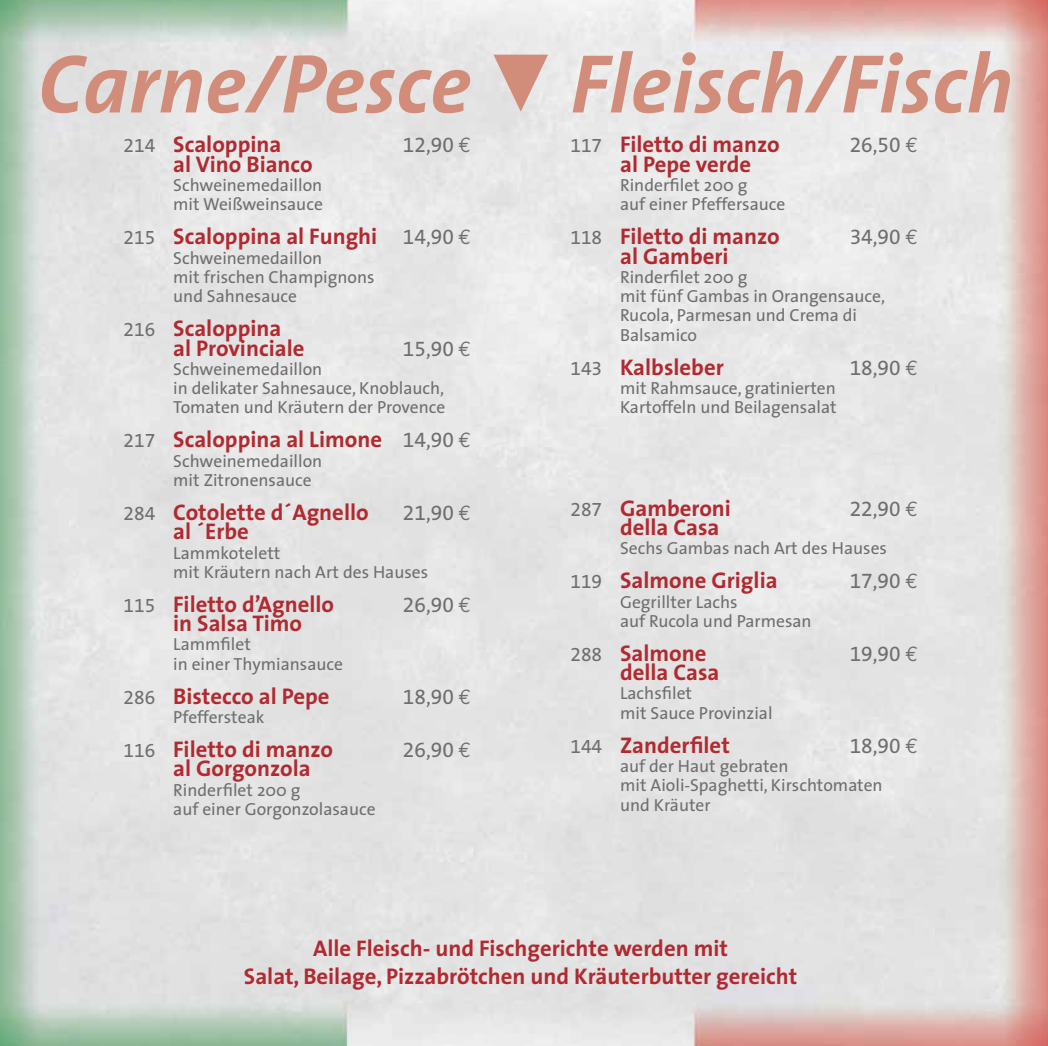
<style>
.page{position:relative;width:1048px;height:1046px;background:#fff}
.page>*{position:absolute;margin:0;border:0;box-sizing:border-box;transform-origin:0 0}
.t1{font:italic 700 84px "The Sans";color:#d18d7a}
.t2{font:700 22.75px/19.2px "The Sans";color:#b02a30}
.t3{font:21px "The Sans Expert";color:#6d6e70}
.t4{font:17.5px/19.2px "The Sans";color:#6d6e70}
.s1{font-family:"The Sans Expert";font-weight:400;font-size:19.25px;color:#6d6e70}
.s2{font-family:"Euro Mono"}
.s3{font-family:"The Sans Expert";font-weight:400;font-size:21px;color:#6d6e70}
.s4{font-family:"Euro Mono";font-weight:400;font-size:21px;color:#6d6e70}
</style>
<div class="page">
<img style="left:0;top:0;width:1047px;height:1046px">
<svg style="left:493px;top:55px;width:55px;height:57px;background:#dbb9b0"></svg>
<h1 class="t1" style="left:38px;top:34px;width:976px">Carne/Pesce Fleisch/Fisch</h1>
<h2 class="t2" style="left:124px;top:137px;width:159px"><span class="s1">214</span> Scaloppina</h2>
<p class="t3" style="left:403px;top:138px;width:70px">12,90 <span class="s2">€</span></p>
<h2 class="t2" style="left:173px;top:156px;width:141px">al Vino Bianco</h2>
<p class="t4" style="left:173px;top:177px;width:151px">Schweinemedaillon mit Weißweinsauce</p>
<h2 class="t2" style="left:124px;top:228px;width:349px"><span class="s1">215</span> Scaloppina al Funghi <span class="s3">14,90</span> <span class="s4">€</span></h2>
<p class="t4" style="left:173px;top:250px;width:203px">Schweinemedaillon<br>mit frischen Champignons und Sahnesauce</p>
<h2 class="t2" style="left:173px;top:320px;width:133px;text-indent:-50px"><span class="s1">216</span> Scaloppina al Provinciale</h2>
<p class="t3" style="left:403px;top:341px;width:70px">15,90 <span class="s2">€</span></p>
<p class="t4" style="left:173px;top:361px;width:273px">Schweinemedaillon<br>in delikater Sahnesauce, Knoblauch,<br>Tomaten und Kräutern der Provence</p>
<h2 class="t2" style="left:124px;top:431px;width:349px"><span class="s1">217</span> Scaloppina al Limone <span class="s3">14,90</span> <span class="s4">€</span></h2>
<p class="t4" style="left:173px;top:453px;width:150px">Schweinemedaillon mit Zitronensauce</p>
<h2 class="t2" style="left:124px;top:504px;width:246px"><span class="s1">284</span> Cotolette d´Agnello</h2>
<p class="t3" style="left:403px;top:506px;width:70px">21,90 <span class="s2">€</span></p>
<h2 class="t2" style="left:173px;top:523px;width:77px">al ´Erbe</h2>
<p class="t4" style="left:173px;top:545px;width:256px">Lammkotelett<br>mit Kräutern nach Art des Hauses</p>
<h2 class="t2" style="left:124px;top:596px;width:212px"><span class="s1">115</span> Filetto d’Agnello</h2>
<p class="t3" style="left:403px;top:597px;width:70px">26,90 <span class="s2">€</span></p>
<h2 class="t2" style="left:173px;top:615px;width:130px">in Salsa Timo</h2>
<p class="t4" style="left:173px;top:636px;width:171px">Lammfilet<br>in einer Thymiansauce</p>
<h2 class="t2" style="left:124px;top:688px;width:207px"><span class="s1">286</span> Bistecco al Pepe</h2>
<p class="t3" style="left:403px;top:689px;width:70px">18,90 <span class="s2">€</span></p>
<p class="t4" style="left:173px;top:709px;width:93px">Pfeffersteak</p>
<h2 class="t2" style="left:124px;top:741px;width:211px"><span class="s1">116</span> Filetto di manzo</h2>
<p class="t3" style="left:403px;top:743px;width:70px">26,90 <span class="s2">€</span></p>
<h2 class="t2" style="left:173px;top:760px;width:139px">al Gorgonzola</h2>
<p class="t4" style="left:173px;top:782px;width:204px">Rinderfilet 200 g<br>auf einer Gorgonzolasauce</p>
<h2 class="t2" style="left:570px;top:137px;width:211px"><span class="s1">117</span> Filetto di manzo</h2>
<p class="t3" style="left:849px;top:138px;width:70px">26,50 <span class="s2">€</span></p>
<h2 class="t2" style="left:620px;top:156px;width:132px">al Pepe verde</h2>
<p class="t4" style="left:620px;top:177px;width:167px">Rinderfilet 200 g<br>auf einer Pfeffersauce</p>
<h2 class="t2" style="left:570px;top:228px;width:211px"><span class="s1">118</span> Filetto di manzo</h2>
<p class="t3" style="left:849px;top:230px;width:70px">34,90 <span class="s2">€</span></p>
<h2 class="t2" style="left:620px;top:248px;width:110px">al Gamberi</h2>
<p class="t4" style="left:620px;top:269px;width:266px">Rinderfilet 200 g<br>mit fünf Gambas in Orangensauce,<br>Rucola, Parmesan und Crema di<br>Balsamico</p>
<h2 class="t2" style="left:570px;top:359px;width:155px"><span class="s1">143</span> Kalbsleber</h2>
<p class="t3" style="left:849px;top:360px;width:70px">18,90 <span class="s2">€</span></p>
<p class="t4" style="left:620px;top:380px;width:218px">mit Rahmsauce, gratinierten<br>Kartoffeln und Beilagensalat</p>
<h2 class="t2" style="left:570px;top:500px;width:162px"><span class="s1">287</span> Gamberoni</h2>
<p class="t3" style="left:849px;top:501px;width:70px">22,90 <span class="s2">€</span></p>
<h2 class="t2" style="left:620px;top:519px;width:101px">della Casa</h2>
<p class="t4" style="left:620px;top:540px;width:268px">Sechs Gambas nach Art des Hauses</p>
<h2 class="t2" style="left:570px;top:572px;width:209px"><span class="s1">119</span> Salmone Griglia</h2>
<p class="t3" style="left:849px;top:574px;width:70px">17,90 <span class="s2">€</span></p>
<p class="t4" style="left:620px;top:594px;width:193px">Gegrillter Lachs<br>auf Rucola und Parmesan</p>
<h2 class="t2" style="left:570px;top:645px;width:137px"><span class="s1">288</span> Salmone</h2>
<p class="t3" style="left:849px;top:646px;width:70px">19,90 <span class="s2">€</span></p>
<h2 class="t2" style="left:620px;top:664px;width:101px">della Casa</h2>
<p class="t4" style="left:620px;top:685px;width:154px">Lachsfilet<br>mit Sauce Provinzial</p>
<h2 class="t2" style="left:570px;top:737px;width:161px"><span class="s1">144</span> Zanderfilet</h2>
<p class="t3" style="left:849px;top:738px;width:70px">18,90 <span class="s2">€</span></p>
<p class="t4" style="left:620px;top:758px;width:264px">auf der Haut gebraten<br>mit Aioli-Spaghetti, Kirschtomaten und Kräuter</p>
<h2 class="t2" style="left:244px;top:936px;width:554px;line-height:27.3px;text-align:center">Alle Fleisch- und Fischgerichte werden mit<br>Salat, Beilage, Pizzabrötchen und Kräuterbutter gereicht</h2>
</div>
